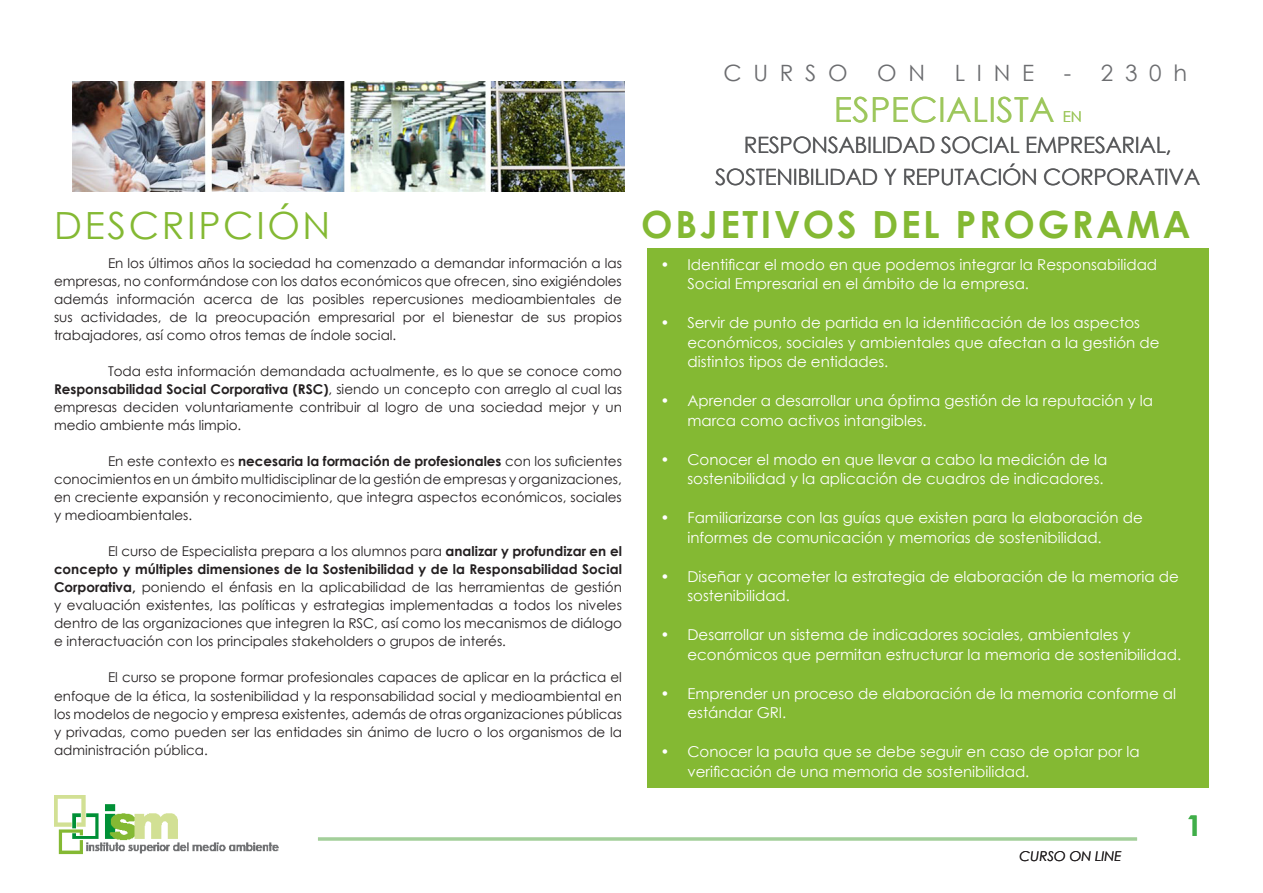
<style>
.page{position:relative;width:1263px;height:893px;background:#fff}
.page>*{position:absolute;margin:0;border:0;box-sizing:border-box;transform-origin:0 0}
.t1{font:700 37.5px "Century Gothic";letter-spacing:.07em;color:#84b933}
.t2{font:37.5px "Century Gothic";letter-spacing:.07em;color:#84b933}
.t3{font:34.5px "Century Gothic";letter-spacing:.01em;color:#9dc75c}
.t4{font:700 28.5px "Century Gothic";color:#40ae49}
.t5{font:22.5px/31.5px "Century Gothic";letter-spacing:-.02em;color:#57585a;text-align:center}
.t6{font:22.5px "Century Gothic";letter-spacing:.52em;color:#6c6d70}
.t7{font:15px/19.5px "Century Gothic";color:#fff}
.t8{font:15px "Century Gothic";color:#9dc75c}
.t9{font:13.5px/18px "Century Gothic";color:#231f20;text-align:justify}
.t10{font:italic 13.5px "Century Gothic";color:#231f20}
.s1{font-weight:700}
</style>
<div class="page">
<img style="left:54px;top:795px;width:225px;height:60px">
<img style="left:72px;top:82px;width:279px;height:109px">
<img style="left:351px;top:82px;width:274px;height:109px">
<hr style="left:318px;top:837px;width:819px;height:3px;background:#a3cf9a">
<div style="left:648px;top:248px;width:561px;height:540px;background:#84b933"></div>
<p class="t6" style="left:723px;top:57px;width:126px">CURSO</p>
<p class="t6" style="left:877px;top:57px;width:49px">O N</p>
<p class="t6" style="left:955px;top:57px;width:81px">LINE</p>
<p class="t6" style="left:1064px;top:57px;width:125px">- 230h</p>
<p class="t3" style="left:834px;top:85px;width:222px">ESPECIALISTA</p>
<p class="t8" style="left:1063px;top:106px;width:21px">EN</p>
<p class="t5" style="left:715px;top:129px;width:487px">RESPONSABILIDAD SOCIAL EMPRESARIAL,<br>SOSTENIBILIDAD Y REPUTACIÓN CORPORATIVA</p>
<p class="t2" style="left:54px;top:199px;width:278px">DESCRIPCIÓN</p>
<p class="t1" style="left:641px;top:196px;width:551px">OBJETIVOS DEL PROGRAMA</p>
<p class="t7" style="left:687px;top:254px;width:471px;text-indent:-27px">• Identificar el modo en que podemos integrar la Responsabilidad<br>Social Empresarial en el ámbito de la empresa.</p>
<p class="t7" style="left:687px;top:313px;width:474px;text-indent:-27px">• Servir de punto de partida en la identificación de los aspectos económicos, sociales y ambientales que afectan a la gestión de distintos tipos de entidades.</p>
<p class="t7" style="left:687px;top:391px;width:467px;text-indent:-27px">• Aprender a desarrollar una óptima gestión de la reputación y la marca como activos intangibles.</p>
<p class="t7" style="left:660px;top:449px;width:448px;text-align:right">• Conocer el modo en que llevar a cabo la medición de la sostenibilidad y la aplicación de cuadros de indicadores.</p>
<p class="t7" style="left:687px;top:508px;width:457px;text-indent:-27px">• Familiarizarse con las guías que existen para la elaboración de informes de comunicación y memorias de sostenibilidad.</p>
<p class="t7" style="left:687px;top:566px;width:493px;text-indent:-27px">• Diseñar y acometer la estrategia de elaboración de la memoria de sostenibilidad.</p>
<p class="t7" style="left:687px;top:625px;width:495px;text-indent:-27px">• Desarrollar un sistema de indicadores sociales, ambientales y económicos que permitan estructurar la memoria de sostenibilidad.</p>
<p class="t7" style="left:687px;top:683px;width:490px;text-indent:-27px">• Emprender un proceso de elaboración de la memoria conforme al estándar GRI.</p>
<p class="t7" style="left:687px;top:742px;width:454px;text-indent:-27px">• Conocer la pauta que se debe seguir en caso de optar por la verificación de una memoria de sostenibilidad.</p>
<p class="t9" style="left:54px;top:254px;width:569px;text-indent:54px">En los últimos años la sociedad ha comenzado a demandar información a las empresas, no conformándose con los datos económicos que ofrecen, sino exigiéndoles además información acerca de las posibles repercusiones medioambientales de sus actividades, de la preocupación empresarial por el bienestar de sus propios trabajadores, así como otros temas de índole social.</p>
<p class="t9" style="left:54px;top:362px;width:569px;text-indent:54px">Toda esta información demandada actualmente, es lo que se conoce como <span class="s1">Responsabilidad Social Corporativa (RSC)</span>, siendo un concepto con arreglo al cual las empresas deciden voluntariamente contribuir al logro de una sociedad mejor y un medio ambiente más limpio.</p>
<p class="t9" style="left:54px;top:452px;width:569px;text-indent:54px">En este contexto es <span class="s1">necesaria la formación de profesionales</span> con los suficientes conocimientos en un ámbito multidisciplinar de la gestión de empresas y organizaciones, en creciente expansión y reconocimiento, que integra aspectos económicos, sociales y medioambientales.</p>
<p class="t9" style="left:54px;top:542px;width:569px;text-indent:54px">El curso de Especialista prepara a los alumnos para <span class="s1">analizar y profundizar en el concepto y múltiples dimensiones de la Sostenibilidad y de la Responsabilidad Social Corporativa,</span> poniendo el énfasis en la aplicabilidad de las herramientas de gestión y evaluación existentes, las políticas y estrategias implementadas a todos los niveles dentro de las organizaciones que integren la RSC, así como los mecanismos de diálogo e interactuación con los principales stakeholders o grupos de interés.</p>
<p class="t9" style="left:54px;top:668px;width:569px;text-indent:54px">El curso se propone formar profesionales capaces de aplicar en la práctica el enfoque de la ética, la sostenibilidad y la responsabilidad social y medioambiental en los modelos de negocio y empresa existentes, además de otras organizaciones públicas y privadas, como pueden ser las entidades sin ánimo de lucro o los organismos de la administración pública.</p>
<p class="t10" style="left:1019px;top:846px;width:104px">CURSO ON LINE</p>
<p class="t4" style="left:1186px;top:804px;width:17px">1</p>
</div>
